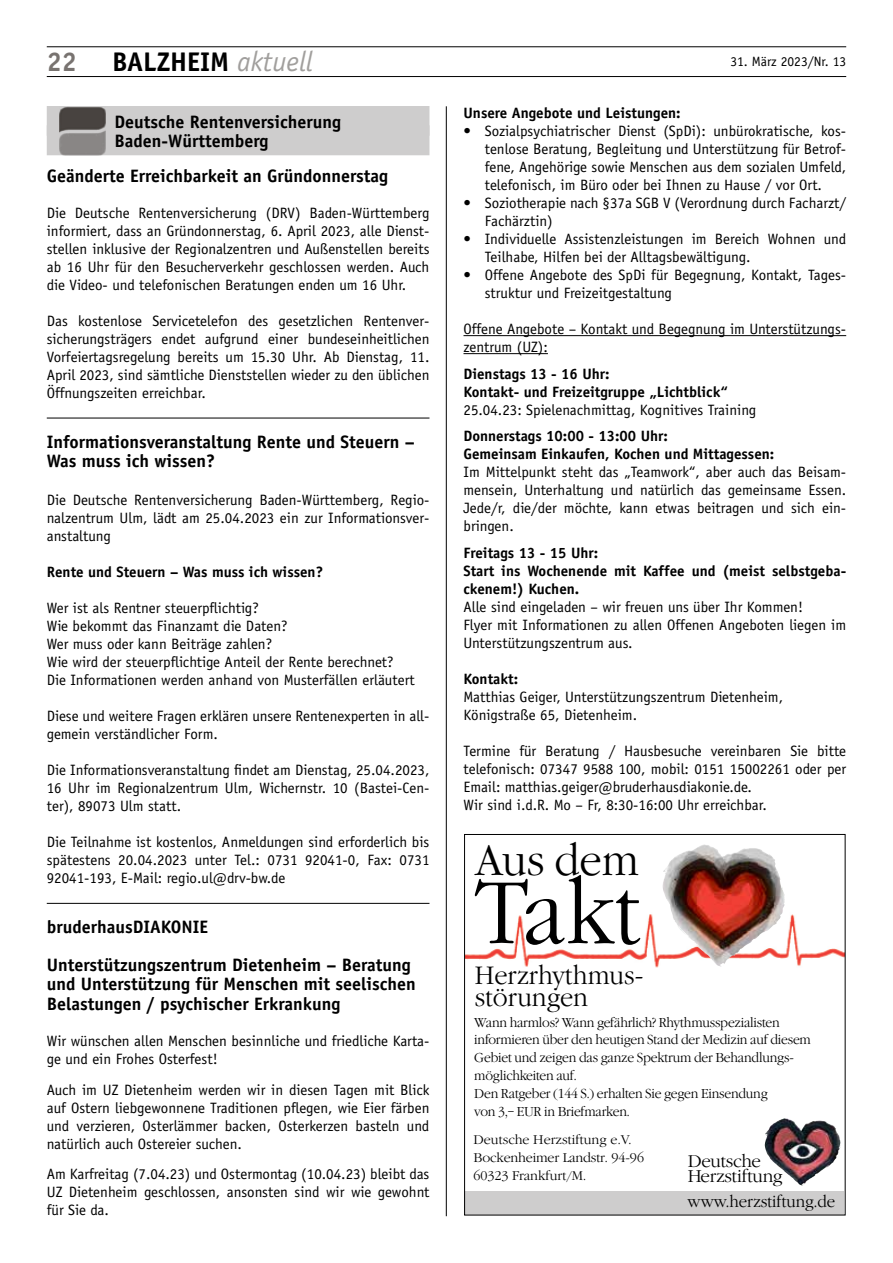
<style>
.page{position:relative;width:893px;height:1263px;background:#fff}
.page>*{position:absolute;margin:0;border:0;box-sizing:border-box;transform-origin:0 0}
.t1{font:300 90.6px "Garamond EF";color:#000;scale:.95 1}
.t2{font:300 44.1px "Garamond EF";color:#000;scale:.95 1}
.t3{font:700 27px "Officina Sans";color:#000}
.t4{font:700 27px "Officina Sans";color:#787370}
.t5{font:300 26.1px/21.8px "Garamond EF";color:#000;scale:.95 1}
.t6{font:700 18px/19.5px "Officina Sans";color:#000}
.t7{font:300 17.7px/15.5px "Garamond EF";letter-spacing:-.01em;color:#000}
.t8{font:300 16.65px "Garamond EF";color:#000;scale:.95 1}
.t9{font:15px/18px "Officina Sans";color:#000}
.t10{font:700 15px/18px "Officina Sans";color:#000}
.t11{font:300 13.5px/18px "Garamond EF";letter-spacing:-.015em;color:#000;scale:.95 1}
.t12{font:13.5px "Officina Sans";color:#000}
.t13{font:300 13.05px "Garamond EF";color:#000}
.s1{font-weight:400;font-style:italic;font-size:28.35px;color:#a19f9d}
</style>
<div class="page">
<hr style="left:47px;top:76px;width:799px;height:1px;background:#000">
<hr style="left:47px;top:47px;width:799px;height:1px;background:#000">
<hr style="left:446px;top:106px;width:1px;height:1110px;background:#000">
<hr style="left:463px;top:335px;width:383px;height:1px;background:#000">
<hr style="left:463px;top:353px;width:85px;height:1px;background:#000">
<hr style="left:47px;top:418px;width:382px;height:1px;background:#000">
<hr style="left:47px;top:903px;width:382px;height:1px;background:#000">
<div style="left:47px;top:106px;width:382px;height:30px;background:#cecdcd"></div>
<div style="left:47px;top:125px;width:382px;height:30px;background:#cecdcd"></div>
<img style="left:60px;top:107px;width:46px;height:49px">
<img style="left:466px;top:914px;width:377px;height:54px">
<div style="left:464px;top:1191px;width:380px;height:23px;background:#cecdcd"></div>
<div style="left:464px;top:834px;width:381px;height:381px;border:1px solid #000"></div>
<img style="left:663px;top:850px;width:122px;height:117px">
<svg style="left:773px;top:1118px;width:12px;height:6px"></svg>
<h3 class="t4" style="left:47px;top:45px;width:32px">22</h3>
<h3 class="t3" style="left:112px;top:45px;width:202px">BALZHEIM <span class="s1">aktuell</span></h3>
<p class="t12" style="left:730px;top:53px;width:117px">31. März 2023/Nr. 13</p>
<p class="t10" style="left:463px;top:104px;width:219px">Unsere Angebote und Leistungen:</p>
<p class="t9" style="left:485px;top:122px;width:363px;text-align:justify;text-indent:-21px">• Sozialpsychiatrischer Dienst (SpDi): unbürokratische, kos&shy;tenlose Beratung, Begleitung und Unterstützung für Betrof&shy;fene, Angehörige sowie Menschen aus dem sozialen Umfeld, telefonisch, im Büro oder bei Ihnen zu Hause / vor Ort.</p>
<p class="t9" style="left:485px;top:194px;width:363px;text-indent:-21px">• Soziotherapie nach §37a SGB V (Verordnung durch Facharzt/<br>Fachärztin)</p>
<p class="t9" style="left:485px;top:230px;width:363px;text-indent:-21px">• Individuelle Assistenzleistungen im Bereich Wohnen und<br>Teilhabe, Hilfen bei der Alltagsbewältigung.</p>
<p class="t9" style="left:485px;top:266px;width:363px;text-indent:-21px">• Offene Angebote des SpDi für Begegnung, Kontakt, Tages&shy;struktur und Freizeitgestaltung</p>
<p class="t9" style="left:463px;top:320px;width:384px">Offene Angebote – Kontakt und Begegnung im Unterstützungs&shy;zentrum (UZ):</p>
<p class="t10" style="left:463px;top:364px;width:266px">Dienstags 13 - 16 Uhr:<br>Kontakt- und Freizeitgruppe „Lichtblick“</p>
<p class="t9" style="left:463px;top:401px;width:294px">25.04.23: Spielenachmittag, Kognitives Training</p>
<p class="t10" style="left:463px;top:427px;width:312px">Donnerstags 10:00 - 13:00 Uhr:<br>Gemeinsam Einkaufen, Kochen und Mittagessen:</p>
<p class="t9" style="left:463px;top:463px;width:384px;text-align:justify">Im Mittelpunkt steht das „Teamwork“, aber auch das Beisam&shy;mensein, Unterhaltung und natürlich das gemeinsame Essen.<br>Jede/r, die/der möchte, kann etwas beitragen und sich ein&shy;bringen.</p>
<p class="t10" style="left:463px;top:543px;width:384px">Freitags 13 - 15 Uhr:<br>Start ins Wochenende mit Kaffee und (meist selbstgeba&shy;ckenem!) Kuchen.</p>
<p class="t9" style="left:463px;top:598px;width:384px">Alle sind eingeladen – wir freuen uns über Ihr Kommen!<br>Flyer mit Informationen zu allen Offenen Angeboten liegen im<br>Unterstützungszentrum aus.</p>
<p class="t10" style="left:463px;top:669px;width:56px">Kontakt:</p>
<p class="t9" style="left:463px;top:688px;width:321px">Matthias Geiger, Unterstützungszentrum Dietenheim,<br>Königstraße 65, Dietenheim.</p>
<p class="t9" style="left:463px;top:742px;width:384px">Termine für Beratung / Hausbesuche vereinbaren Sie bitte telefonisch: 07347 9588 100, mobil: 0151 15002261 oder per Email: matthias.geiger@bruderhausdiakonie.de.<br>Wir sind i.d.R. Mo – Fr, 8:30-16:00 Uhr erreichbar.</p>
<p class="t6" style="left:114px;top:112px;width:228px">Deutsche Rentenversicherung<br>Baden-Württemberg</p>
<p class="t6" style="left:47px;top:166px;width:343px">Geänderte Erreichbarkeit an Gründonnerstag</p>
<p class="t9" style="left:47px;top:204px;width:384px;text-align:justify">Die Deutsche Rentenversicherung (DRV) Baden-Württemberg informiert, dass an Gründonnerstag, 6. April 2023, alle Dienst&shy;stellen inklusive der Regionalzentren und Außenstellen bereits ab 16 Uhr für den Besucherverkehr geschlossen werden. Auch die Video- und telefonischen Beratungen enden um 16 Uhr.</p>
<p class="t9" style="left:47px;top:312px;width:384px;text-align:justify">Das kostenlose Servicetelefon des gesetzlichen Rentenver&shy;sicherungsträgers endet aufgrund einer bundeseinheitlichen Vorfeiertagsregelung bereits um 15.30 Uhr. Ab Dienstag, 11.<br>April 2023, sind sämtliche Dienststellen wieder zu den üblichen Öffnungszeiten erreichbar.</p>
<p class="t6" style="left:47px;top:432px;width:369px">Informationsveranstaltung Rente und Steuern –<br>Was muss ich wissen?</p>
<p class="t9" style="left:47px;top:491px;width:384px;text-align:justify">Die Deutsche Rentenversicherung Baden-Württemberg, Regio&shy;nalzentrum Ulm, lädt am 25.04.2023 ein zur Informationsver&shy;anstaltung</p>
<p class="t10" style="left:47px;top:563px;width:278px">Rente und Steuern – Was muss ich wissen?</p>
<p class="t9" style="left:47px;top:599px;width:369px">Wer ist als Rentner steuerpflichtig?<br>Wie bekommt das Finanzamt die Daten?<br>Wer muss oder kann Beiträge zahlen?<br>Wie wird der steuerpflichtige Anteil der Rente berechnet?<br>Die Informationen werden anhand von Musterfällen erläutert</p>
<p class="t9" style="left:47px;top:707px;width:384px">Diese und weitere Fragen erklären unsere Rentenexperten in all&shy;gemein verständlicher Form.</p>
<p class="t9" style="left:47px;top:761px;width:384px;text-align:justify">Die Informationsveranstaltung findet am Dienstag, 25.04.2023, 16 Uhr im Regionalzentrum Ulm, Wichernstr. 10 (Bastei-Cen&shy;ter), 89073 Ulm statt.</p>
<p class="t9" style="left:47px;top:833px;width:384px;text-align:justify">Die Teilnahme ist kostenlos, Anmeldungen sind erforderlich bis spätestens 20.04.2023 unter Tel.: 0731 92041-0, Fax: 0731<br>92041-193, E-Mail: regio.ul@drv-bw.de</p>
<p class="t6" style="left:47px;top:908px;width:365px;line-height:37.5px">bruderhausDIAKONIE<br>Unterstützungszentrum Dietenheim – Beratung</p>
<p class="t6" style="left:47px;top:974px;width:370px">und Unterstützung für Menschen mit seelischen<br>Belastungen / psychischer Erkrankung</p>
<p class="t9" style="left:47px;top:1032px;width:384px">Wir wünschen allen Menschen besinnliche und friedliche Karta&shy;ge und ein Frohes Osterfest!</p>
<p class="t9" style="left:47px;top:1080px;width:384px;text-align:justify">Auch im UZ Dietenheim werden wir in diesen Tagen mit Blick auf Ostern liebgewonnene Traditionen pflegen, wie Eier färben und verzieren, Osterlämmer backen, Osterkerzen basteln und natürlich auch Ostereier suchen.</p>
<p class="t9" style="left:47px;top:1165px;width:384px;text-align:justify">Am Karfreitag (7.04.23) und Ostermontag (10.04.23) bleibt das UZ Dietenheim geschlossen, ansonsten sind wir wie gewohnt für Sie da.</p>
<h2 class="t2" style="left:475px;top:836px;width:174px">Aus dem</h2>
<h1 class="t1" style="left:475px;top:862px;width:176px">Takt</h1>
<h3 class="t5" style="left:475px;top:965px;width:179px">Herzrhythmus&shy;störungen</h3>
<p class="t11" style="left:474px;top:1013px;width:356px">Wann harmlos? Wann gefährlich? Rhythmusspezialisten informieren über den heutigen Stand der Medizin auf diesem Gebiet und zeigen das ganze Spektrum der Behandlungs&shy;möglichkeiten auf.<br>Den Ratgeber (144 S.) erhalten Sie gegen Einsendung<br>von 3,– EUR in Briefmarken.</p>
<p class="t13" style="left:474px;top:1133px;width:159px">Deutsche Herzstiftung e.V.</p>
<p class="t13" style="left:474px;top:1168px;width:114px">60323 Frankfurt/M.</p>
<p class="t13" style="left:474px;top:1150px;width:172px">Bockenheimer Landstr. 94- 96</p>
<p class="t7" style="left:688px;top:1153px;width:96px">Deutsche<br>Herzstiftung</p>
<p class="t8" style="left:688px;top:1192px;width:157px">www.herzstiftung.de</p>
</div>
